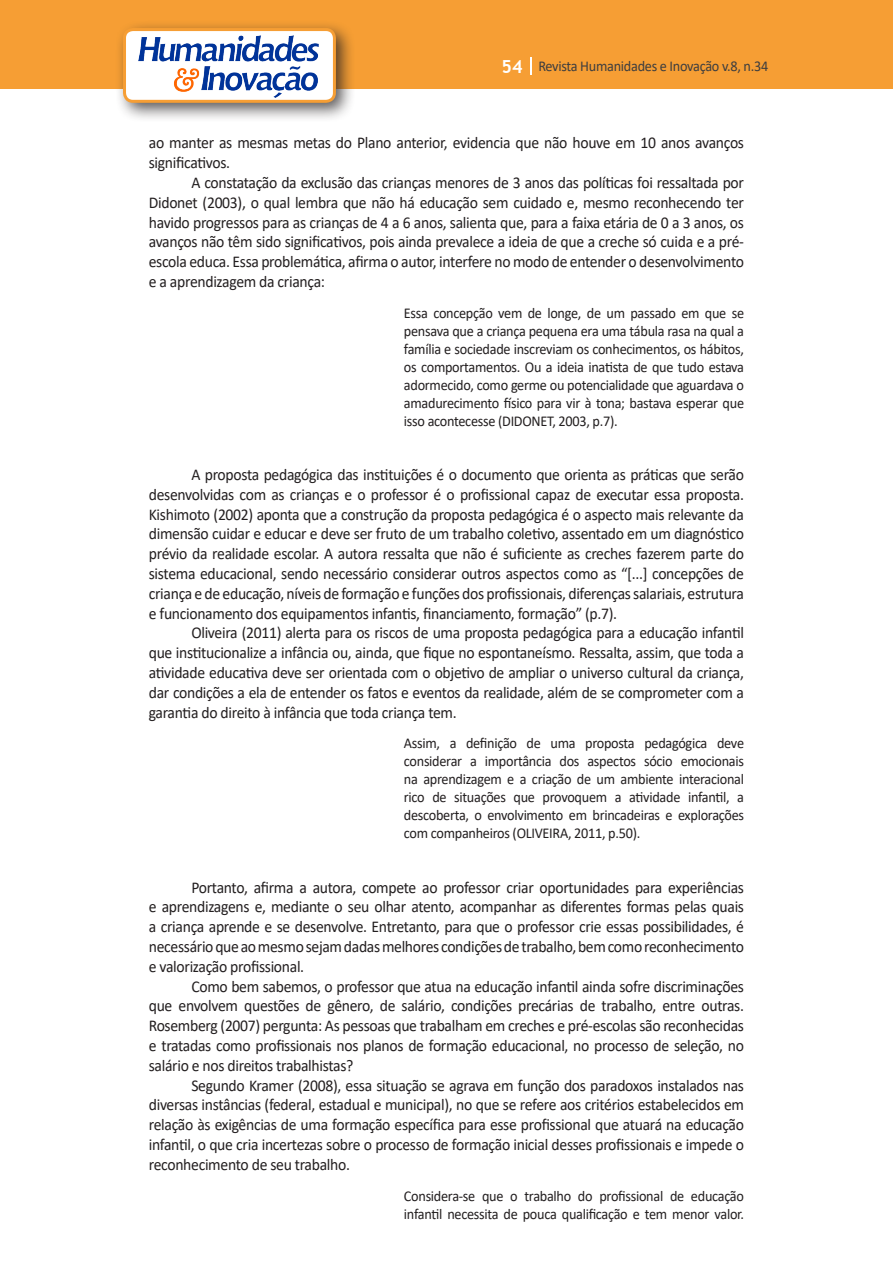
<style>
.page{position:relative;width:893px;height:1263px;background:#fff}
.page>*{position:absolute;margin:0;border:0;box-sizing:border-box;transform-origin:0 0}
.texto{font:16.5px/19.8px "Calibri";letter-spacing:-.02em;color:#231f20;text-align:justify;scale:.95 1}
.citacao{font:15px/18px "Calibri";letter-spacing:-.02em;color:#231f20;text-align:justify;scale:.95 1}
.t1{font:15px "Calibri";letter-spacing:-.02em;color:#3e3e3f;scale:.95 1}
.s1{font-family:"Trebuchet MS";font-weight:700;font-size:18px;color:#fff}
</style>
<div class="page">
<div style="left:0;top:0;width:893px;height:88px;background:#f69e34"></div>
<svg style="left:530px;top:57px;width:2px;height:18px"></svg>
<div style="left:115px;top:20px;width:241px;height:103px;background:#231f20;opacity:.75"></div>
<div style="left:125px;top:30px;width:209px;height:71px;background:#fff;border-radius:9px"></div>
<img style="left:138px;top:35px;width:181px;height:62px">
<div style="left:123px;top:28px;width:213px;height:75px;border:3px solid #f69e34;border-radius:9px"></div>
<p class="t1" style="left:501px;top:56px;width:282px"><span class="s1">54</span> Revista Humanidades e Inovação v.8, n.34</p>
<p class="texto" style="left:149px;top:133px;width:628px">ao manter as mesmas metas do Plano anterior, evidencia que não houve em 10 anos avanços significativos.</p>
<p class="texto" style="left:149px;top:172px;width:628px;text-indent:43px">A constatação da exclusão das crianças menores de 3 anos das políticas foi ressaltada por Didonet (2003), o qual lembra que não há educação sem cuidado e, mesmo reconhecendo ter havido progressos para as crianças de 4 a 6 anos, salienta que, para a faixa etária de 0 a 3 anos, os avanços não têm sido significativos, pois ainda prevalece a ideia de que a creche só cuida e a pré&shy;escola educa. Essa problemática, afirma o autor, interfere no modo de entender o desenvolvimento e a aprendizagem da criança:</p>
<p class="citacao" style="left:404px;top:303px;width:360px">Essa concepção vem de longe, de um passado em que se pensava que a criança pequena era uma tábula rasa na qual a família e sociedade inscreviam os conhecimentos, os hábitos, os comportamentos. Ou a ideia inatista de que tudo estava adormecido, como germe ou potencialidade que aguardava o amadurecimento físico para vir à tona; bastava esperar que isso acontecesse (DIDONET, 2003, p.7).</p>
<p class="texto" style="left:149px;top:464px;width:628px;text-indent:43px">A proposta pedagógica das instituições é o documento que orienta as práticas que serão desenvolvidas com as crianças e o professor é o profissional capaz de executar essa proposta.<br>Kishimoto (2002) aponta que a construção da proposta pedagógica é o aspecto mais relevante da dimensão cuidar e educar e deve ser fruto de um trabalho coletivo, assentado em um diagnóstico prévio da realidade escolar. A autora ressalta que não é suficiente as creches fazerem parte do sistema educacional, sendo necessário considerar outros aspectos como as “[...] concepções de criança e de educação, níveis de formação e funções dos profissionais, diferenças salariais, estrutura e funcionamento dos equipamentos infantis, financiamento, formação” (p.7).</p>
<p class="texto" style="left:149px;top:623px;width:628px;text-indent:43px">Oliveira (2011) alerta para os riscos de uma proposta pedagógica para a educação infantil que institucionalize a infância ou, ainda, que fique no espontaneísmo. Ressalta, assim, que toda a atividade educativa deve ser orientada com o objetivo de ampliar o universo cultural da criança, dar condições a ela de entender os fatos e eventos da realidade, além de se comprometer com a garantia do direito à infância que toda criança tem.</p>
<p class="citacao" style="left:404px;top:734px;width:360px">Assim, a definição de uma proposta pedagógica deve considerar a importância dos aspectos sócio emocionais na aprendizagem e a criação de um ambiente interacional rico de situações que provoquem a atividade infantil, a descoberta, o envolvimento em brincadeiras e explorações com companheiros (OLIVEIRA, 2011, p.50).</p>
<p class="texto" style="left:149px;top:877px;width:628px;text-indent:43px">Portanto, afirma a autora, compete ao professor criar oportunidades para experiências e aprendizagens e, mediante o seu olhar atento, acompanhar as diferentes formas pelas quais a criança aprende e se desenvolve. Entretanto, para que o professor crie essas possibilidades, é necessário que ao mesmo sejam dadas melhores condições de trabalho, bem como reconhecimento e valorização profissional.</p>
<p class="texto" style="left:149px;top:976px;width:628px;text-indent:43px">Como bem sabemos, o professor que atua na educação infantil ainda sofre discriminações que envolvem questões de gênero, de salário, condições precárias de trabalho, entre outras.<br>Rosemberg (2007) pergunta: As pessoas que trabalham em creches e pré-escolas são reconhecidas e tratadas como profissionais nos planos de formação educacional, no processo de seleção, no salário e nos direitos trabalhistas?</p>
<p class="texto" style="left:149px;top:1075px;width:628px;text-indent:43px">Segundo Kramer (2008), essa situação se agrava em função dos paradoxos instalados nas diversas instâncias (federal, estadual e municipal), no que se refere aos critérios estabelecidos em relação às exigências de uma formação específica para esse profissional que atuará na educação infantil, o que cria incertezas sobre o processo de formação inicial desses profissionais e impede o reconhecimento de seu trabalho.</p>
<p class="citacao" style="left:404px;top:1186px;width:359px">Considera-se que o trabalho do profissional de educação infantil necessita de pouca qualificação e tem menor valor.</p>
</div>
